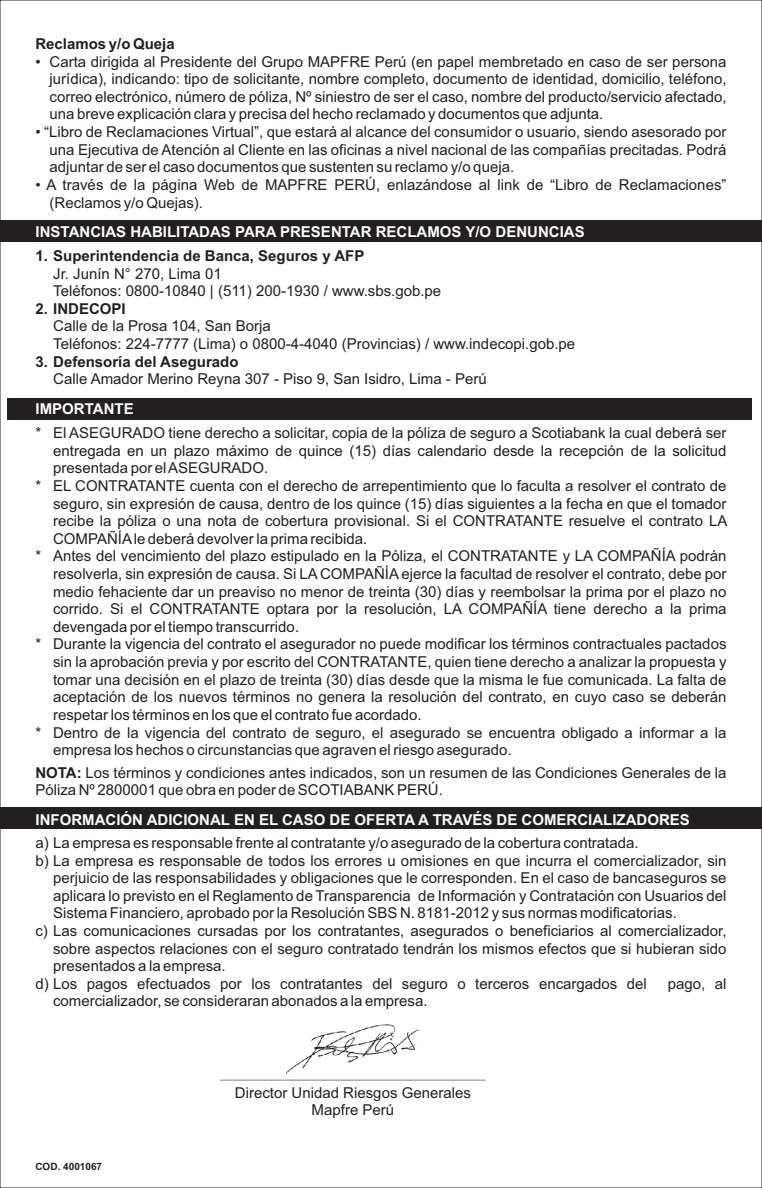
<style>
.page{position:relative;width:762px;height:1188px;background:#fff}
.page>*{position:absolute;margin:0;border:0;box-sizing:border-box;transform-origin:0 0}
.t1{font:15px/17.6px "Arial";color:#231f20}
.t2{font:700 15px "Arial";color:#fff}
.t3{font:700 15px "Arial";color:#231f20}
.t4{font:700 10px "Arial";color:#231f20}
.s1{font-weight:700}
</style>
<div class="page">
<div style="left:7px;top:398px;width:744px;height:21px;background:#231f20"></div>
<div style="left:0;top:807px;width:762px;height:21px;background:#231f20"></div>
<div style="left:0;top:220px;width:762px;height:22px;background:#231f20"></div>
<hr style="left:220px;top:1079px;width:265px;height:1px;background:#808285">
<img style="left:285px;top:1024px;width:135px;height:51px">
<p class="t3" style="left:35px;top:38px;width:141px">Reclamos y/o Queja</p>
<p class="t1" style="left:50px;top:54px;width:678px;text-align:justify;text-indent:-14px">• Carta dirigida al Presidente del Grupo MAPFRE Perú (en papel membretado en caso de ser persona jurídica), indicando: tipo de solicitante, nombre completo, documento de identidad, domicilio, teléfono, correo electrónico, número de póliza, Nº siniestro de ser el caso, nombre del producto/servicio afectado, una breve explicación clara y precisa del hecho reclamado y documentos que adjunta.</p>
<p class="t1" style="left:50px;top:124px;width:678px;text-align:justify;text-indent:-14px">• “Libro de Reclamaciones Virtual”, que estará al alcance del consumidor o usuario, siendo asesorado por una Ejecutiva de Atención al Cliente en las oficinas a nivel nacional de las compañías precitadas. Podrá adjuntar de ser el caso documentos que sustenten su reclamo y/o queja.</p>
<p class="t1" style="left:50px;top:177px;width:678px;text-indent:-14px">• A través de la página Web de MAPFRE PERÚ, enlazándose al link de “Libro de Reclamaciones” (Reclamos y/o Quejas).</p>
<p class="t2" style="left:36px;top:226px;width:550px">INSTANCIAS HABILITADAS PARA PRESENTAR RECLAMOS Y/O DENUNCIAS</p>
<p class="t3" style="left:35px;top:250px;width:330px">1. Superintendencia de Banca, Seguros y AFP</p>
<p class="t1" style="left:53px;top:266px;width:390px">Jr. Junín N° 270, Lima 01<br>Teléfonos: 0800-10840 | (511) 200-1930 / www.sbs.gob.pe</p>
<p class="t3" style="left:35px;top:303px;width:92px">2. INDECOPI</p>
<p class="t1" style="left:53px;top:318px;width:523px">Calle de la Prosa 104, San Borja<br>Teléfonos: 224-7777 (Lima) o 0800-4-4040 (Provincias) / www.indecopi.gob.pe</p>
<p class="t3" style="left:35px;top:355px;width:205px">3. Defensoría del Asegurado</p>
<p class="t1" style="left:53px;top:371px;width:435px">Calle Amador Merino Reyna 307 - Piso 9, San Isidro, Lima - Perú</p>
<p class="t2" style="left:36px;top:403px;width:100px">IMPORTANTE</p>
<p class="t1" style="left:35px;top:425px;width:692px">* El ASEGURADO tiene derecho a solicitar, copia de la póliza de seguro a Scotiabank la cual deberá ser</p>
<p class="t1" style="left:53px;top:443px;width:675px">entregada en un plazo máximo de quince (15) días calendario desde la recepción de la solicitud</p>
<p class="t1" style="left:53px;top:460px;width:217px">presentada por el ASEGURADO.</p>
<p class="t1" style="left:35px;top:478px;width:692px">* EL CONTRATANTE cuenta con el derecho de arrepentimiento que lo faculta a resolver el contrato de</p>
<p class="t1" style="left:53px;top:495px;width:675px">seguro, sin expresión de causa, dentro de los quince (15) días siguientes a la fecha en que el tomador</p>
<p class="t1" style="left:53px;top:513px;width:676px">recibe la póliza o una nota de cobertura provisional. Si el CONTRATANTE resuelve el contrato LA</p>
<p class="t1" style="left:53px;top:531px;width:316px">COMPAÑÍAle deberá devolver la prima recibida.</p>
<p class="t1" style="left:35px;top:548px;width:692px">* Antes del vencimiento del plazo estipulado en la Póliza, el CONTRATANTE y LA COMPAÑÍA podrán</p>
<p class="t1" style="left:53px;top:566px;width:675px">resolverla, sin expresión de causa. Si LA COMPAÑÍAejerce la facultad de resolver el contrato, debe por</p>
<p class="t1" style="left:53px;top:583px;width:675px">medio fehaciente dar un preaviso no menor de treinta (30) días y reembolsar la prima por el plazo no</p>
<p class="t1" style="left:53px;top:601px;width:675px">corrido. Si el CONTRATANTE optara por la resolución, LA COMPAÑÍA tiene derecho a la prima</p>
<p class="t1" style="left:53px;top:619px;width:247px">devengada por el tiempo transcurrido.</p>
<p class="t1" style="left:35px;top:636px;width:692px">* Durante la vigencia del contrato el asegurador no puede modificar los términos contractuales pactados</p>
<p class="t1" style="left:53px;top:654px;width:675px">sin la aprobación previa y por escrito del CONTRATANTE, quien tiene derecho a analizar la propuesta y</p>
<p class="t1" style="left:53px;top:671px;width:675px">tomar una decisión en el plazo de treinta (30) días desde que la misma le fue comunicada. La falta de</p>
<p class="t1" style="left:53px;top:689px;width:675px">aceptación de los nuevos términos no genera la resolución del contrato, en cuyo caso se deberán</p>
<p class="t1" style="left:53px;top:707px;width:370px">respetar los términos en los que el contrato fue acordado.</p>
<p class="t1" style="left:35px;top:724px;width:692px">* Dentro de la vigencia del contrato de seguro, el asegurado se encuentra obligado a informar a la</p>
<p class="t1" style="left:53px;top:742px;width:460px">empresa los hechos o circunstancias que agraven el riesgo asegurado.</p>
<p class="t1" style="left:35px;top:765px;width:692px;line-height:16.8px"><span class="s1">NOTA:</span> Los términos y condiciones antes indicados, son un resumen de las Condiciones Generales de la<br>Póliza Nº 2800001 que obra en poder de SCOTIABANK PERÚ.</p>
<p class="t2" style="left:36px;top:813px;width:656px">INFORMACIÓN ADICIONAL EN EL CASO DE OFERTA A TRAVÉS DE COMERCIALIZADORES</p>
<p class="t1" style="left:35px;top:835px;width:605px">a) La empresa es responsable frente al contratante y/o asegurado de la cobertura contratada.</p>
<p class="t1" style="left:35px;top:852px;width:692px">b) La empresa es responsable de todos los errores u omisiones en que incurra el comercializador, sin</p>
<p class="t1" style="left:53px;top:870px;width:675px">perjuicio de las responsabilidades y obligaciones que le corresponden. En el caso de bancaseguros se</p>
<p class="t1" style="left:53px;top:887px;width:675px">aplicara lo previsto en el Reglamento de Transparencia de Información y Contratación con Usuarios del</p>
<p class="t1" style="left:53px;top:905px;width:625px">Sistema Financiero, aprobado por la Resolución SBS N. 8181-2012 y sus normas modificatorias.</p>
<p class="t1" style="left:35px;top:923px;width:692px">c) Las comunicaciones cursadas por los contratantes, asegurados o beneficiarios al comercializador,</p>
<p class="t1" style="left:53px;top:940px;width:675px">sobre aspectos relaciones con el seguro contratado tendrán los mismos efectos que si hubieran sido</p>
<p class="t1" style="left:53px;top:958px;width:174px">presentados a la empresa.</p>
<p class="t1" style="left:35px;top:975px;width:613px">d) Los pagos efectuados por los contratantes del seguro o terceros encargados del</p>
<p class="t1" style="left:668px;top:975px;width:60px">pago, al</p>
<p class="t1" style="left:53px;top:993px;width:376px">comercializador, se consideraran abonados a la empresa.</p>
<p class="t4" style="left:35px;top:1162px;width:68px">COD. 4001067</p>
<p class="t1" style="left:235px;top:1085px;width:237px;line-height:16.8px;text-align:center">Director Unidad Riesgos Generales<br>Mapfre Perú</p>
</div>
